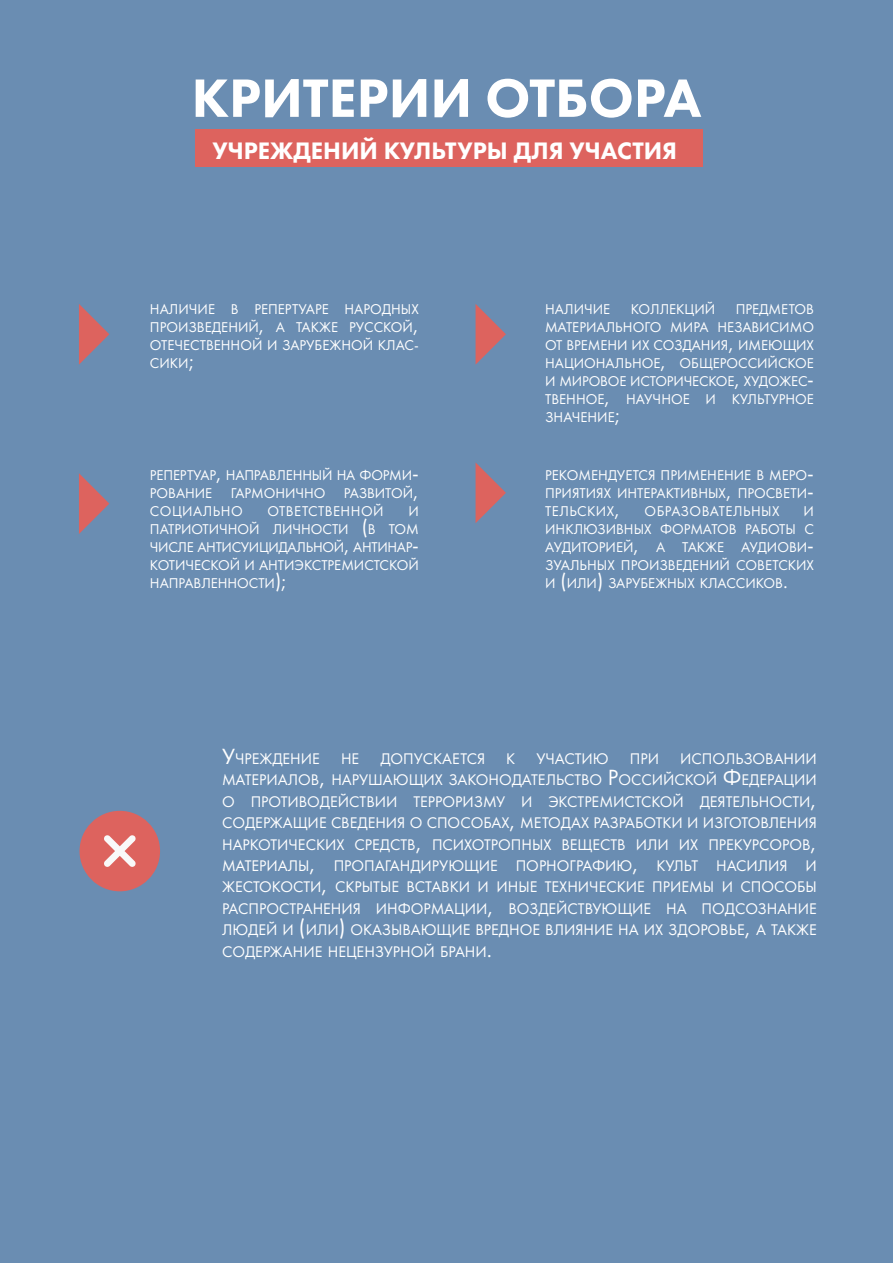
<style>
.page{position:relative;width:893px;height:1263px;background:#6a8db2}
.page>*{position:absolute;margin:0;border:0;box-sizing:border-box;transform-origin:0 0}
.t1{font:800 55.95px "Futura PT";color:#fff}
.t2{font:800 24.75px "Futura PT";color:#fff}
.t3{font:15.9px/21.5px "Futura PT";color:#fff;text-align:justify}
.t4{font:14.7px/18px "Futura PT";color:#fff;text-align:justify}
.t5{font:14.7px "Futura PT";letter-spacing:.03em;color:#fff}
.s1{font-size:21px}
.s2{font-size:22.8px}
</style>
<div class="page">
<div style="left:195px;top:129px;width:508px;height:38px;background:#dd635e"></div>
<svg style="left:79px;top:304px;width:30px;height:61px"></svg>
<svg style="left:79px;top:473px;width:30px;height:61px"></svg>
<svg style="left:476px;top:304px;width:30px;height:60px"></svg>
<svg style="left:476px;top:463px;width:30px;height:60px"></svg>
<div style="left:80px;top:811px;width:80px;height:80px;background:#dd635e;border-radius:50%"></div>
<svg style="left:104px;top:835px;width:32px;height:32px"></svg>
<h1 class="t1" style="left:192px;top:63px;width:511px">КРИТЕРИИ ОТБОРА</h1>
<h2 class="t2" style="left:212px;top:135px;width:466px">УЧРЕЖДЕНИЙ КУЛЬТУРЫ ДЛЯ УЧАСТИЯ</h2>
<p class="t4" style="left:150px;top:300px;width:270px">НАЛИЧИЕ В РЕПЕРТУАРЕ НАРОДНЫХ ПРОИЗВЕДЕНИЙ<span class="s1">,</span> А ТАКЖЕ РУССКОЙ<span class="s1">, </span>ОТЕЧЕСТВЕННОЙ И ЗАРУБЕЖНОЙ КЛАС-СИКИ<span class="s1">;</span></p>
<p class="t4" style="left:150px;top:466px;width:270px">РЕПЕРТУАР<span class="s1">,</span> НАПРАВЛЕННЫЙ НА ФОРМИ<span class="s1">-</span>РОВАНИЕ ГАРМОНИЧНО РАЗВИТОЙ<span class="s1">, </span>СОЦИАЛЬНО</p>
<p class="t5" style="left:268px;top:502px;width:117px">ОТВЕТСТВЕННОЙ</p>
<p class="t4" style="left:150px;top:502px;width:270px;text-indent:258px">И ПАТРИОТИЧНОЙ ЛИЧНОСТИ <span class="s1">(</span>В ТОМ ЧИСЛЕ АНТИСУИЦИДАЛЬНОЙ<span class="s1">,</span> АНТИНАР<span class="s1">-</span>КОТИЧЕСКОЙ И АНТИЭКСТРЕМИСТСКОЙ НАПРАВЛЕННОСТИ<span class="s1">);</span></p>
<p class="t4" style="left:545px;top:300px;width:67px">НАЛИЧИЕ</p>
<p class="t4" style="left:631px;top:300px;width:86px">КОЛЛЕКЦИЙ</p>
<p class="t4" style="left:545px;top:300px;width:270px;text-indent:190px">ПРЕДМЕТОВ МАТЕРИАЛЬНОГО МИРА НЕЗАВИСИМО ОТ ВРЕМЕНИ ИХ СОЗДАНИЯ<span class="s1">,</span> ИМЕЮЩИХ НАЦИОНАЛЬНОЕ<span class="s1">,</span> ОБЩЕРОССИЙСКОЕ И МИРОВОЕ ИСТОРИЧЕСКОЕ<span class="s1">,</span> ХУДОЖЕС<span class="s1">-</span>ТВЕННОЕ<span class="s1">,</span> НАУЧНОЕ И КУЛЬТУРНОЕ ЗНАЧЕНИЕ<span class="s1">;</span></p>
<p class="t4" style="left:545px;top:466px;width:270px">РЕКОМЕНДУЕТСЯ ПРИМЕНЕНИЕ В МЕРО<span class="s1">-</span>ПРИЯТИЯХ ИНТЕРАКТИВНЫХ<span class="s1">,</span> ПРОСВЕТИ<span class="s1">-</span>ТЕЛЬСКИХ<span class="s1">,</span> ОБРАЗОВАТЕЛЬНЫХ</p>
<p class="t4" style="left:545px;top:502px;width:270px;text-indent:258px">И ИНКЛЮЗИВНЫХ ФОРМАТОВ РАБОТЫ С АУДИТОРИЕЙ<span class="s1">,</span> А ТАКЖЕ АУДИОВИ<span class="s1">-</span>ЗУАЛЬНЫХ ПРОИЗВЕДЕНИЙ СОВЕТСКИХ И <span class="s1">(</span>ИЛИ<span class="s1">)</span> ЗАРУБЕЖНЫХ КЛАССИКОВ<span class="s1">.</span></p>
<p class="t3" style="left:222px;top:748px;width:99px"><span class="s2">У</span>ЧРЕЖДЕНИЕ</p>
<p class="t3" style="left:341px;top:748px;width:20px">НЕ</p>
<p class="t3" style="left:380px;top:748px;width:106px">ДОПУСКАЕТСЯ</p>
<p class="t3" style="left:506px;top:748px;width:11px">К</p>
<p class="t3" style="left:536px;top:748px;width:74px">УЧАСТИЮ</p>
<p class="t3" style="left:630px;top:748px;width:31px">ПРИ</p>
<p class="t3" style="left:222px;top:748px;width:596px;text-indent:458px">ИСПОЛЬЗОВАНИИ МАТЕРИАЛОВ<span class="s2">,</span> НАРУШАЮЩИХ ЗАКОНОДАТЕЛЬСТВО <span class="s2">Р</span>ОССИЙСКОЙ <span class="s2">Ф</span>ЕДЕРАЦИИ О ПРОТИВОДЕЙСТВИИ ТЕРРОРИЗМУ И ЭКСТРЕМИСТСКОЙ ДЕЯТЕЛЬНОСТИ<span class="s2">, </span>СОДЕРЖАЩИЕ СВЕДЕНИЯ О СПОСОБАХ<span class="s2">,</span> МЕТОДАХ РАЗРАБОТКИ И ИЗГОТОВЛЕНИЯ НАРКОТИЧЕСКИХ СРЕДСТВ<span class="s2">,</span> ПСИХОТРОПНЫХ ВЕЩЕСТВ ИЛИ ИХ ПРЕКУРСОРОВ<span class="s2">, </span>МАТЕРИАЛЫ<span class="s2">,</span> ПРОПАГАНДИРУЮЩИЕ ПОРНОГРАФИЮ<span class="s2">,</span> КУЛЬТ НАСИЛИЯ И ЖЕСТОКОСТИ<span class="s2">,</span> СКРЫТЫЕ ВСТАВКИ И ИНЫЕ ТЕХНИЧЕСКИЕ ПРИЕМЫ И СПОСОБЫ РАСПРОСТРАНЕНИЯ ИНФОРМАЦИИ<span class="s2">,</span> ВОЗДЕЙСТВУЮЩИЕ НА ПОДСОЗНАНИЕ ЛЮДЕЙ И <span class="s2">(</span>ИЛИ<span class="s2">)</span> ОКАЗЫВАЮЩИЕ ВРЕДНОЕ ВЛИЯНИЕ НА ИХ ЗДОРОВЬЕ<span class="s2">,</span> А ТАКЖЕ СОДЕРЖАНИЕ НЕЦЕНЗУРНОЙ БРАНИ<span class="s2">.</span></p>
</div>
